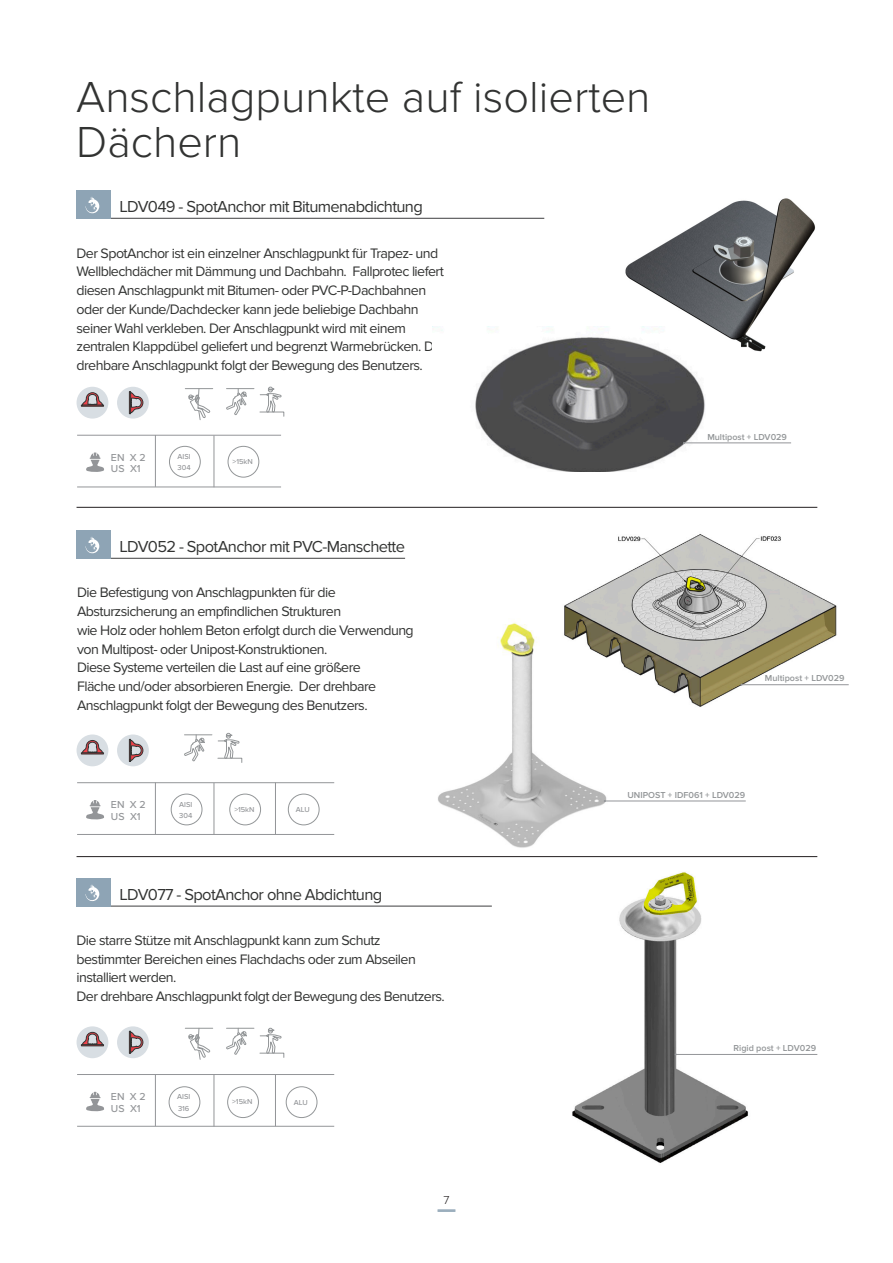
<style>
.page{position:relative;width:893px;height:1263px;background:#fff}
.page>*{position:absolute;margin:0;border:0;box-sizing:border-box;transform-origin:0 0}
.t1{font:300 45px/45px "Proxima Nova";color:#323332}
.NEW_TITTLES_LIZARD{font:16.5px "Proxima Nova";letter-spacing:-.04em;color:#323332}
.ref{font:14.25px/18.8px "Proxima Nova";letter-spacing:-.04em;color:#323332}
.t2{font:300 12px "Proxima Nova";color:#231f20}
.SM_TEXT_3{font:500 10.5px "Proxima Nova";color:#939598}
.SM_TEXT_3-2{font:600 9px "Proxima Nova";color:#939698}
.SM_TEXT_3-3{font:500 7.5px/11.4px "Proxima Nova";color:#939598}
</style>
<div class="page">
<hr style="left:437px;top:1209px;width:18px;height:3px;background:#9baebd">
<img style="left:438px;top:622px;width:179px;height:226px">
<img style="left:625px;top:198px;width:191px;height:154px">
<img style="left:559px;top:506px;width:278px;height:201px">
<hr style="left:77px;top:507px;width:740px;height:1px;background:#231f20">
<hr style="left:77px;top:558px;width:328px;height:1px;background:#3e3e3f">
<div style="left:77px;top:531px;width:34px;height:28px;background:#8ea4b5"></div>
<svg style="left:86px;top:537px;width:13px;height:16px"></svg>
<hr style="left:77px;top:906px;width:415px;height:1px;background:#3e3e3f">
<div style="left:77px;top:878px;width:34px;height:28px;background:#8ea4b5"></div>
<svg style="left:86px;top:884px;width:13px;height:17px"></svg>
<hr style="left:77px;top:856px;width:740px;height:1px;background:#231f20">
<div style="left:77px;top:387px;width:31px;height:32px;background:#d8dee3;border-radius:50%"></div>
<svg style="left:81px;top:392px;width:23px;height:15px"></svg>
<div style="left:117px;top:387px;width:32px;height:32px;background:#d8dee3;border-radius:50%"></div>
<svg style="left:129px;top:391px;width:14px;height:23px"></svg>
<div style="left:77px;top:1026px;width:31px;height:32px;background:#d8dee3;border-radius:50%"></div>
<svg style="left:81px;top:1032px;width:23px;height:14px"></svg>
<div style="left:117px;top:1026px;width:32px;height:32px;background:#d8dee3;border-radius:50%"></div>
<svg style="left:129px;top:1031px;width:14px;height:23px"></svg>
<div style="left:169px;top:446px;width:32px;height:31px;border:1px solid #939698;border-radius:50%"></div>
<div style="left:171px;top:794px;width:31px;height:31px;border:1px solid #939698;border-radius:50%"></div>
<div style="left:169px;top:1086px;width:31px;height:32px;border:1px solid #939698;border-radius:50%"></div>
<div style="left:228px;top:446px;width:31px;height:31px;border:1px solid #939698;border-radius:50%"></div>
<div style="left:288px;top:794px;width:32px;height:31px;border:1px solid #939698;border-radius:50%"></div>
<div style="left:286px;top:1086px;width:31px;height:32px;border:1px solid #939698;border-radius:50%"></div>
<div style="left:227px;top:1086px;width:32px;height:32px;border:1px solid #939698;border-radius:50%"></div>
<svg style="left:185px;top:1027px;width:28px;height:33px"></svg>
<svg style="left:185px;top:388px;width:28px;height:32px"></svg>
<svg style="left:226px;top:1027px;width:59px;height:31px"></svg>
<svg style="left:184px;top:732px;width:59px;height:31px"></svg>
<svg style="left:226px;top:386px;width:59px;height:31px"></svg>
<hr style="left:77px;top:218px;width:467px;height:1px;background:#3e3e3f">
<div style="left:77px;top:191px;width:34px;height:28px;background:#8ea4b5"></div>
<svg style="left:86px;top:197px;width:13px;height:16px"></svg>
<div style="left:77px;top:734px;width:31px;height:32px;background:#d8dee3;border-radius:50%"></div>
<svg style="left:81px;top:740px;width:23px;height:14px"></svg>
<div style="left:117px;top:734px;width:32px;height:32px;background:#d8dee3;border-radius:50%"></div>
<svg style="left:129px;top:739px;width:14px;height:23px"></svg>
<div style="left:229px;top:794px;width:32px;height:31px;border:1px solid #939698;border-radius:50%"></div>
<hr style="left:77px;top:487px;width:204px;height:1px;background:#939598">
<hr style="left:77px;top:435px;width:204px;height:1px;background:#939598">
<hr style="left:155px;top:435px;width:1px;height:52px;background:#939598">
<hr style="left:214px;top:435px;width:1px;height:52px;background:#939598">
<svg style="left:86px;top:452px;width:18px;height:20px"></svg>
<hr style="left:77px;top:834px;width:257px;height:1px;background:#939598">
<hr style="left:77px;top:782px;width:257px;height:1px;background:#939598">
<hr style="left:155px;top:782px;width:1px;height:52px;background:#939598">
<hr style="left:214px;top:783px;width:1px;height:52px;background:#939598">
<hr style="left:275px;top:782px;width:1px;height:52px;background:#939598">
<svg style="left:86px;top:800px;width:18px;height:20px"></svg>
<hr style="left:77px;top:1126px;width:257px;height:1px;background:#939598">
<hr style="left:77px;top:1074px;width:257px;height:1px;background:#939598">
<hr style="left:155px;top:1074px;width:1px;height:52px;background:#939598">
<hr style="left:214px;top:1075px;width:1px;height:51px;background:#939598">
<hr style="left:275px;top:1074px;width:1px;height:52px;background:#939598">
<svg style="left:86px;top:1092px;width:18px;height:19px"></svg>
<img style="left:572px;top:872px;width:176px;height:291px">
<hr style="left:676px;top:1054px;width:141px;height:1px;background:#939598">
<hr style="left:741px;top:684px;width:108px;height:1px;background:#939598">
<hr style="left:605px;top:801px;width:141px;height:1px;background:#939598">
<img style="left:433px;top:326px;width:273px;height:146px">
<hr style="left:684px;top:443px;width:107px;height:1px;background:#939598">
<p class="t1" style="left:76px;top:75px;width:576px">Anschlagpunkte auf isolierten<br>Dächern</p>
<p class="NEW_TITTLES_LIZARD" style="left:119px;top:197px;width:305px">LDV049 - SpotAnchor mit Bitumenabdichtung</p>
<p class="ref" style="left:77px;top:244px;width:371px">Der SpotAnchor ist ein einzelner Anschlagpunkt für Trapez- und Wellblechdächer mit Dämmung und Dachbahn. Fallprotec liefert diesen Anschlagpunkt mit Bitumen- oder PVC-P-Dachbahnen oder der Kunde/Dachdecker kann jede beliebige Dachbahn seiner Wahl verkleben. Der Anschlagpunkt wird mit einem zentralen Klappdübel geliefert und begrenzt Warmebrücken. Der drehbare Anschlagpunkt folgt der Bewegung des Benutzers.</p>
<p class="SM_TEXT_3" style="left:111px;top:451px;width:36px">EN X 2</p>
<p class="SM_TEXT_3" style="left:111px;top:463px;width:31px">US X1</p>
<p class="SM_TEXT_3-3" style="left:178px;top:451px;width:15px">AISI<br>304</p>
<p class="SM_TEXT_3-3" style="left:233px;top:456px;width:22px">&gt;15kN</p>
<p class="NEW_TITTLES_LIZARD" style="left:119px;top:537px;width:287px">LDV052 - SpotAnchor mit PVC-Manschette</p>
<p class="ref" style="left:77px;top:583px;width:338px">Die Befestigung von Anschlagpunkten für die Absturzsicherung an empfindlichen Strukturen<br>wie Holz oder hohlem Beton erfolgt durch die Verwendung von Multipost- oder Unipost-Konstruktionen.<br>Diese Systeme verteilen die Last auf eine größere<br>Fläche und/oder absorbieren Energie. Der drehbare Anschlagpunkt folgt der Bewegung des Benutzers.</p>
<p class="SM_TEXT_3" style="left:111px;top:799px;width:36px">EN X 2</p>
<p class="SM_TEXT_3" style="left:111px;top:810px;width:31px">US X1</p>
<p class="SM_TEXT_3-3" style="left:179px;top:799px;width:15px">AISI<br>304</p>
<p class="SM_TEXT_3-3" style="left:234px;top:804px;width:22px">&gt;15kN</p>
<p class="SM_TEXT_3-3" style="left:296px;top:804px;width:15px">ALU</p>
<p class="NEW_TITTLES_LIZARD" style="left:119px;top:885px;width:264px">LDV077 - SpotAnchor ohne Abdichtung</p>
<p class="ref" style="left:77px;top:931px;width:370px">Die starre Stütze mit Anschlagpunkt kann zum Schutz bestimmter Bereichen eines Flachdachs oder zum Abseilen installiert werden.<br>Der drehbare Anschlagpunkt folgt der Bewegung des Benutzers.</p>
<p class="SM_TEXT_3" style="left:111px;top:1091px;width:36px">EN X 2</p>
<p class="SM_TEXT_3" style="left:111px;top:1102px;width:31px">US X1</p>
<p class="SM_TEXT_3-3" style="left:177px;top:1091px;width:15px">AISI<br>316</p>
<p class="SM_TEXT_3-3" style="left:232px;top:1096px;width:22px">&gt;15kN</p>
<p class="SM_TEXT_3-3" style="left:294px;top:1097px;width:15px">ALU</p>
<p class="t2" style="left:443px;top:1193px;width:8px">7</p>
<p class="SM_TEXT_3-2" style="left:707px;top:431px;width:81px">Multipost + LDV029</p>
<p class="SM_TEXT_3-2" style="left:765px;top:673px;width:81px">Multipost + LDV029</p>
<p class="SM_TEXT_3-2" style="left:627px;top:790px;width:119px">UNIPOST + IDF061 + LDV029</p>
<p class="SM_TEXT_3-2" style="left:734px;top:1043px;width:84px">Rigid post + LDV029</p>
</div>
